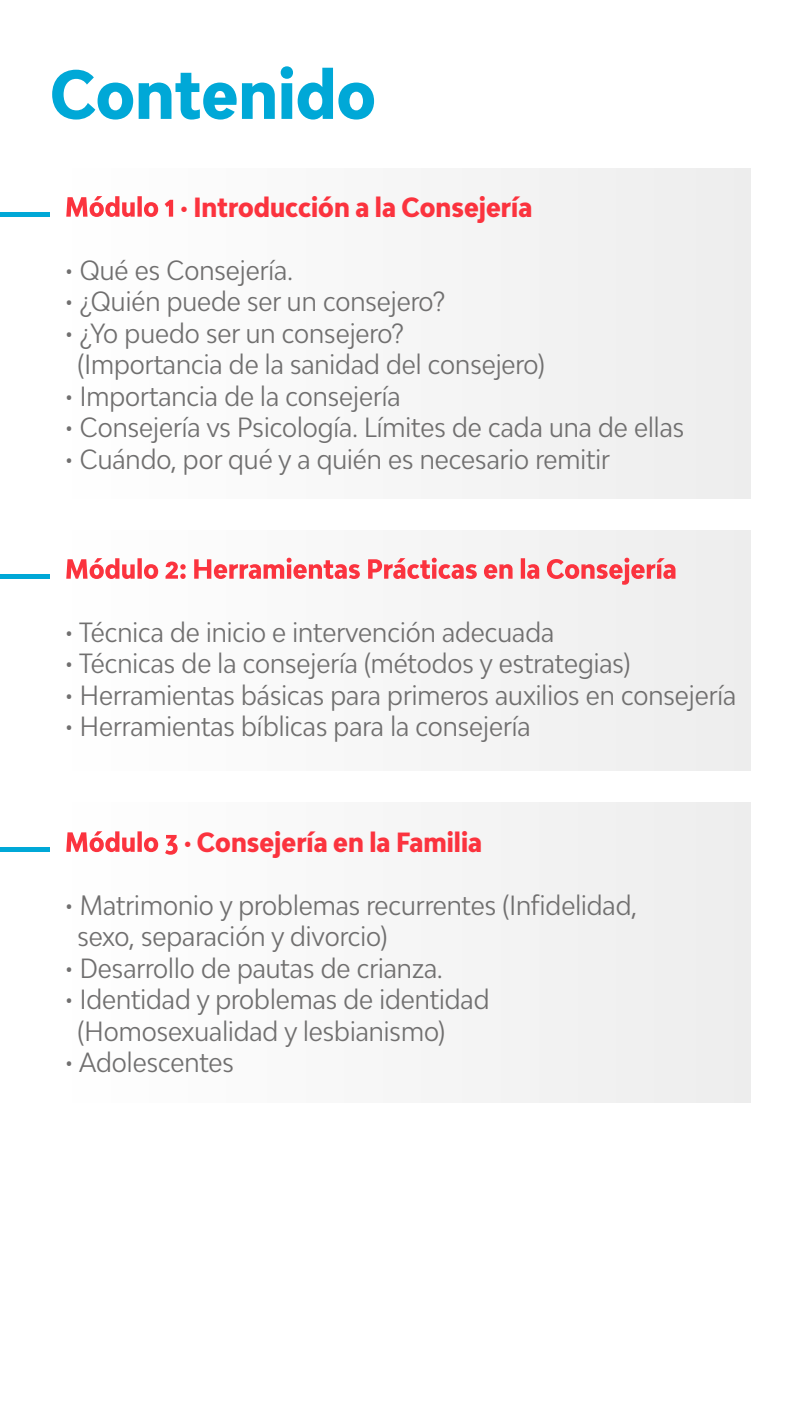
<style>
.page{position:relative;width:800px;height:1420px;background:#fff}
.page>*{position:absolute;margin:0;border:0;box-sizing:border-box;transform-origin:0 0}
.t1{font:800 condensed 65.62px "Bw Modelica";color:#00a8d7}
.t2{font:condensed 26.25px/31.5px "Bw Modelica";color:#706f6f}
.t3{font:800 condensed 26.25px "Bw Modelica";color:#fb333e}
</style>
<div class="page">
<div style="left:50px;top:169px;width:700px;height:330px;background:#f6f6f6"></div>
<svg style="left:66px;top:196px;width:107px;height:21px"></svg>
<div style="left:0;top:212px;width:50px;height:5px;background:#00a8d7"></div>
<div style="left:50px;top:531px;width:700px;height:239px;background:#f6f6f6"></div>
<svg style="left:66px;top:558px;width:609px;height:27px"></svg>
<div style="left:0;top:574px;width:50px;height:5px;background:#00a8d7"></div>
<div style="left:50px;top:802px;width:700px;height:300px;background:#f6f6f6"></div>
<svg style="left:66px;top:831px;width:112px;height:24px"></svg>
<div style="left:0;top:847px;width:50px;height:5px;background:#00a8d7"></div>
<h1 class="t1" style="left:50px;top:52px;width:327px">Contenido</h1>
<p class="t3" style="left:180px;top:190px;width:353px">· Introducción a la Consejería</p>
<p class="t2" style="left:65px;top:254px;width:229px">• Qué es Consejería.</p>
<p class="t2" style="left:65px;top:285px;width:382px">• ¿Quién puede ser un consejero?</p>
<p class="t2" style="left:77px;top:317px;width:469px;text-indent:-12px">• ¿Yo puedo ser un consejero? (Importancia de la sanidad del consejero)</p>
<p class="t2" style="left:65px;top:380px;width:337px">• Importancia de la consejería</p>
<p class="t2" style="left:65px;top:411px;width:621px">• Consejería vs Psicología. Límites de cada una de ellas</p>
<p class="t2" style="left:65px;top:443px;width:547px">• Cuándo, por qué y a quién es necesario remitir</p>
<p class="t2" style="left:65px;top:616px;width:491px">• Técnica de inicio e intervención adecuada</p>
<p class="t2" style="left:65px;top:647px;width:567px">• Técnicas de la consejería (métodos y estrategias)</p>
<p class="t2" style="left:65px;top:679px;width:673px">• Herramientas básicas para primeros auxilios en consejería</p>
<p class="t2" style="left:65px;top:710px;width:467px">• Herramientas bíblicas para la consejería</p>
<p class="t3" style="left:184px;top:825px;width:300px">· Consejería en la Familia</p>
<p class="t2" style="left:77px;top:889px;width:561px;text-indent:-12px">• Matrimonio y problemas recurrentes (Infidelidad, sexo, separación y divorcio)</p>
<p class="t2" style="left:65px;top:952px;width:379px">• Desarrollo de pautas de crianza.</p>
<p class="t2" style="left:77px;top:983px;width:414px;text-indent:-12px">• Identidad y problemas de identidad (Homosexualidad y lesbianismo)</p>
<p class="t2" style="left:65px;top:1046px;width:170px">• Adolescentes</p>
</div>
